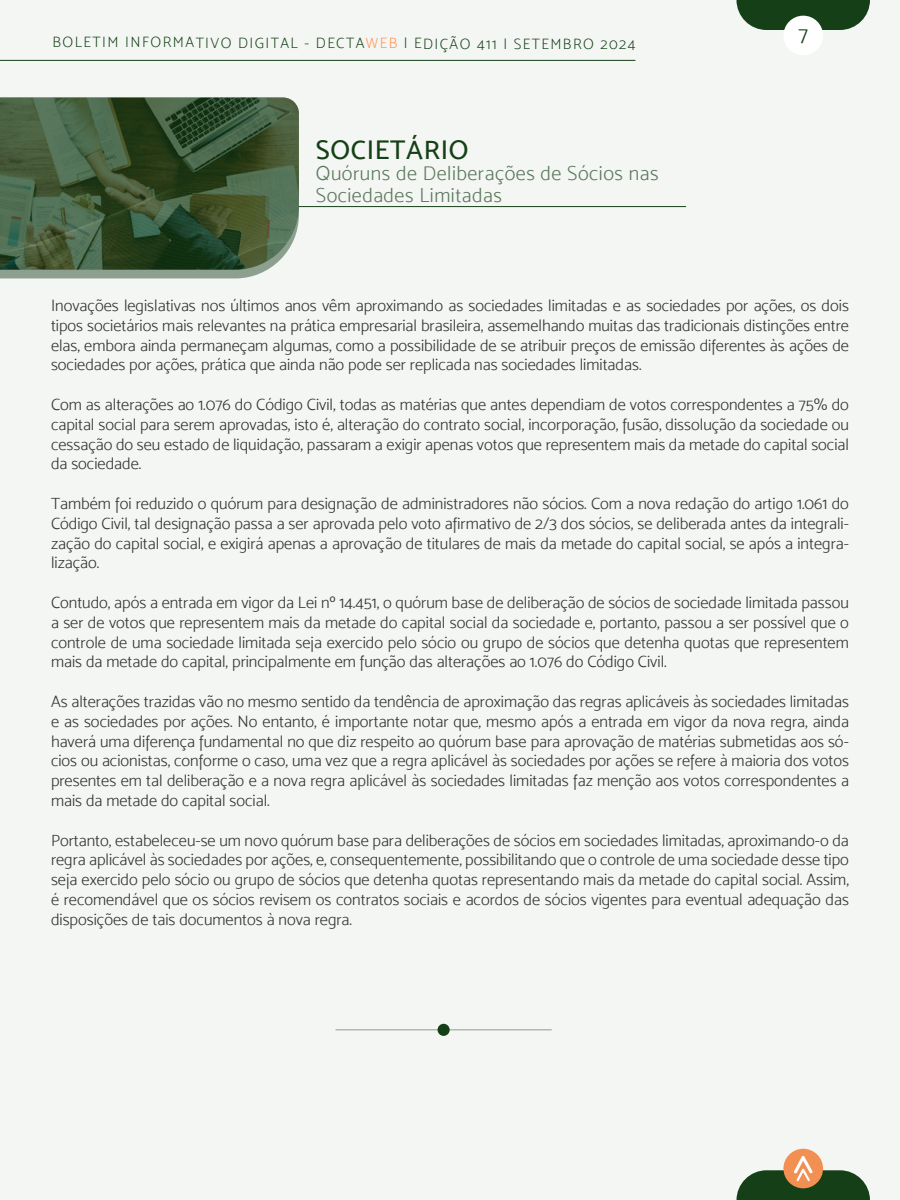
<style>
.page{position:relative;width:900px;height:1200px;background:#f4f6f4}
.page>*{position:absolute;margin:0;border:0;box-sizing:border-box;transform-origin:0 0}
.t1{font:27px "Mosk Medium 500";letter-spacing:.025em;color:#154017}
.t2{font:22.5px "Mosk Light 300";color:#154017}
.t3{font:20.25px/21.5px "Mosk Light 300";letter-spacing:.025em;color:#5b795d}
.t4{font:16.5px/19.8px "Mosk Light 300";color:#333;text-align:justify}
.t5{font:15px "Mosk Extra Light 200";letter-spacing:.095em;color:#154017}
.s1{color:#ff914d}
</style>
<div class="page">
<svg style="left:736px;top:0;width:134px;height:30px;background:#2e5430"></svg>
<div style="left:783px;top:16px;width:40px;height:39px;background:#fff;border-radius:50%"></div>
<div style="left:783px;top:1149px;width:40px;height:39px;background:#f28f53;border-radius:50%"></div>
<svg style="left:736px;top:1156px;width:134px;height:44px"></svg>
<hr style="left:0;top:60px;width:635px;height:1px;background:#154017">
<svg style="left:0;top:270px;width:299px;height:8px;background:#9bab9d"></svg>
<img style="left:0;top:98px;width:299px;height:172px">
<hr style="left:299px;top:206px;width:387px;height:1px;background:#154017">
<hr style="left:336px;top:1029px;width:215px;height:1px;background:#8a9f8b">
<div style="left:438px;top:1024px;width:12px;height:12px;background:#154017;border-radius:50%"></div>
<p class="t5" style="left:52px;top:34px;width:585px">BOLETIM INFORMATIVO DIGITAL - DECTA<span class="s1">WEB</span> | EDIÇÃO 411 | SETEMBRO 2024</p>
<h2 class="t2" style="left:798px;top:21px;width:11px">7</h2>
<h1 class="t1" style="left:316px;top:134px;width:154px">SOCIETÁRIO</h1>
<p class="t3" style="left:316px;top:163px;width:344px">Quóruns de Deliberações de Sócios nas<br>Sociedades Limitadas</p>
<p class="t4" style="left:51px;top:295px;width:800px">Inovações legislativas nos últimos anos vêm aproximando as sociedades limitadas e as sociedades por ações, os dois tipos societários mais relevantes na prática empresarial brasileira, assemelhando muitas das tradicionais distinções entre elas, embora ainda permaneçam algumas, como a possibilidade de se atribuir preços de emissão diferentes às ações de sociedades por ações, prática que ainda não pode ser replicada nas sociedades limitadas.</p>
<p class="t4" style="left:51px;top:394px;width:800px">Com as alterações ao 1.076 do Código Civil, todas as matérias que antes dependiam de votos correspondentes a 75% do capital social para serem aprovadas, isto é, alteração do contrato social, incorporação, fusão, dissolução da sociedade ou cessação do seu estado de liquidação, passaram a exigir apenas votos que representem mais da metade do capital social da sociedade.</p>
<p class="t4" style="left:51px;top:493px;width:800px">Também foi reduzido o quórum para designação de administradores não sócios. Com a nova redação do artigo 1.061 do Código Civil, tal designação passa a ser aprovada pelo voto afirmativo de 2/3 dos sócios, se deliberada antes da integrali&shy;zação do capital social, e exigirá apenas a aprovação de titulares de mais da metade do capital social, se após a integra&shy;lização.</p>
<p class="t4" style="left:51px;top:592px;width:800px">Contudo, após a entrada em vigor da Lei nº 14.451, o quórum base de deliberação de sócios de sociedade limitada passou a ser de votos que representem mais da metade do capital social da sociedade e, portanto, passou a ser possível que o controle de uma sociedade limitada seja exercido pelo sócio ou grupo de sócios que detenha quotas que representem mais da metade do capital, principalmente em função das alterações ao 1.076 do Código Civil.</p>
<p class="t4" style="left:51px;top:691px;width:800px">As alterações trazidas vão no mesmo sentido da tendência de aproximação das regras aplicáveis às sociedades limitadas e as sociedades por ações. No entanto, é importante notar que, mesmo após a entrada em vigor da nova regra, ainda haverá uma diferença fundamental no que diz respeito ao quórum base para aprovação de matérias submetidas aos só&shy;cios ou acionistas, conforme o caso, uma vez que a regra aplicável às sociedades por ações se refere à maioria dos votos presentes em tal deliberação e a nova regra aplicável às sociedades limitadas faz menção aos votos correspondentes a mais da metade do capital social.</p>
<p class="t4" style="left:51px;top:830px;width:800px">Portanto, estabeleceu-se um novo quórum base para deliberações de sócios em sociedades limitadas, aproximando-o da regra aplicável às sociedades por ações, e, consequentemente, possibilitando que o controle de uma sociedade desse tipo seja exercido pelo sócio ou grupo de sócios que detenha quotas representando mais da metade do capital social. Assim, é recomendável que os sócios revisem os contratos sociais e acordos de sócios vigentes para eventual adequação das disposições de tais documentos à nova regra.</p>
</div>
